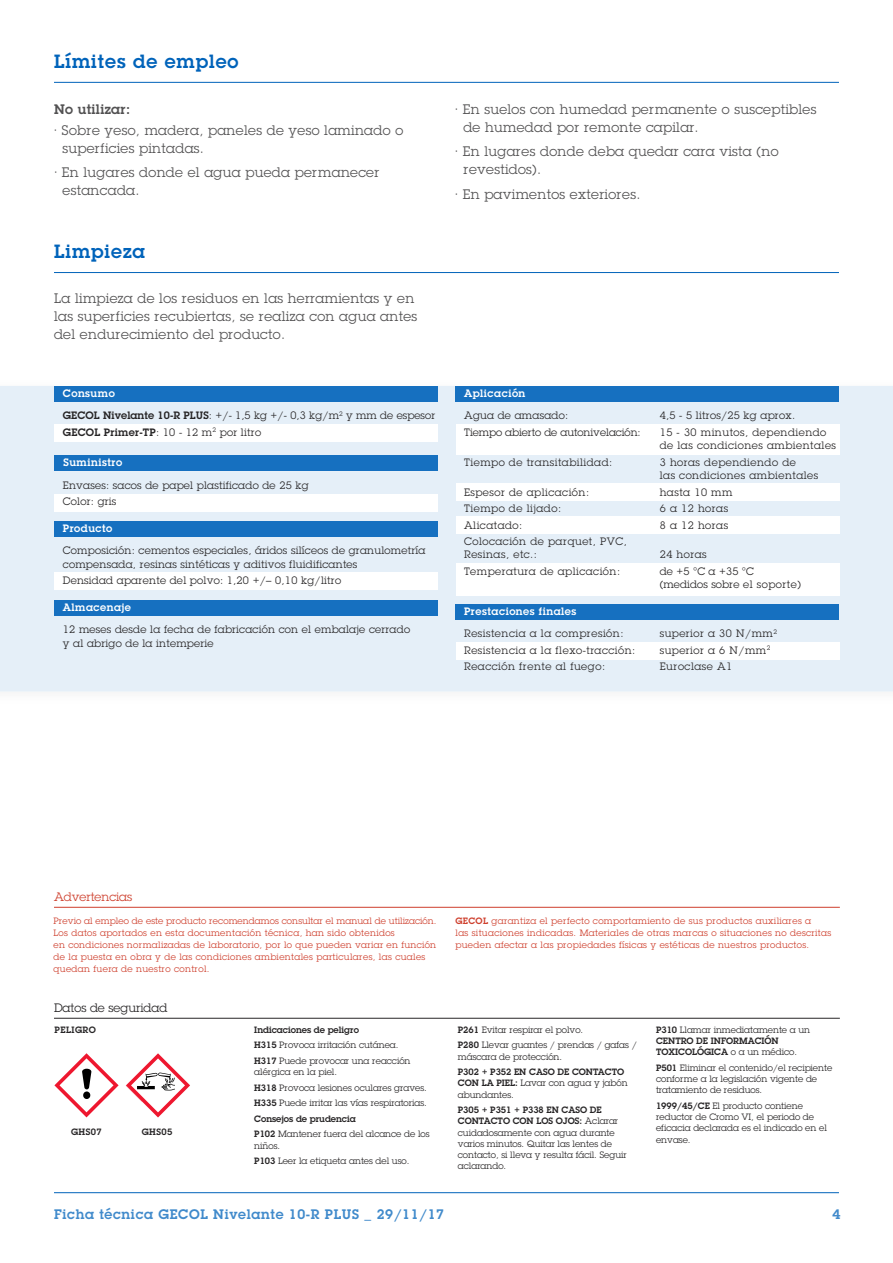
<style>
.page{position:relative;width:893px;height:1263px;background:#fff}
.page>*{position:absolute;margin:0;border:0;box-sizing:border-box;transform-origin:0 0}
.t1{font:600 18.75px "Lubalin Graph";letter-spacing:.05em;color:#0063ba}
.t2{font:13.5px/18px "Lubalin Graph";letter-spacing:.025em;color:#525152}
.t3{font:600 13.5px "Lubalin Graph";letter-spacing:.05em;color:#408acb}
.t4{font:600 13.5px "Lubalin Graph";letter-spacing:.025em;color:#525152}
.t5{font:12px "Lubalin Graph";color:#272526}
.t6{font:12px "Lubalin Graph";color:#ce3f2d}
.t7{font:10.5px/13.5px "Lubalin Graph";letter-spacing:.05em;color:#272526}
.t8{font:10.5px/13.5px "Lubalin Graph";letter-spacing:.025em;color:#272526}
.t9{font:10.5px/16.5px "Lubalin Graph";letter-spacing:.01em;color:#272526}
.t10{font:600 10.5px "Lubalin Graph";letter-spacing:.05em;color:#fff}
.t11{font:10.5px/13.5px "Lubalin Graph";letter-spacing:.015em;color:#272526}
.t12{font:10.5px "Lubalin Graph";color:#272526}
.t13{font:9px/11.2px "Lubalin Graph";color:#272526}
.t14{font:9px/12px "Lubalin Graph";letter-spacing:.04em;color:#ce3f2d}
.t15{font:600 9px/11.2px "Lubalin Graph";color:#272526}
.t16{font:600 9px "Lubalin Graph";letter-spacing:.05em;color:#272526}
.s1{font-weight:600}
.s2{font-weight:400}
</style>
<div class="page">
<hr style="left:54px;top:1192px;width:785px;height:1px;background:#0063ba">
<div style="left:0;top:386px;width:893px;height:305px;background:#e5eff8"></div>
<svg style="left:126px;top:1053px;width:64px;height:64px"></svg>
<svg style="left:54px;top:1053px;width:65px;height:64px"></svg>
<hr style="left:54px;top:1018px;width:786px;height:1px;background:#272526">
<hr style="left:54px;top:907px;width:786px;height:1px;background:#ce3f2d">
<div style="left:54px;top:425px;width:384px;height:17px;background:#fff"></div>
<div style="left:456px;top:424px;width:383px;height:30px;background:#fff"></div>
<div style="left:54px;top:573px;width:384px;height:17px;background:#fff"></div>
<div style="left:54px;top:494px;width:384px;height:17px;background:#fff"></div>
<div style="left:456px;top:484px;width:383px;height:17px;background:#fff"></div>
<div style="left:456px;top:563px;width:383px;height:32px;background:#fff"></div>
<div style="left:456px;top:642px;width:383px;height:17px;background:#fff"></div>
<div style="left:54px;top:386px;width:384px;height:15px;background:#1670c0"></div>
<div style="left:54px;top:456px;width:384px;height:15px;background:#1670c0"></div>
<div style="left:54px;top:521px;width:384px;height:16px;background:#1670c0"></div>
<div style="left:54px;top:600px;width:384px;height:15px;background:#1670c0"></div>
<div style="left:456px;top:517px;width:383px;height:17px;background:#fff"></div>
<div style="left:456px;top:386px;width:383px;height:15px;background:#1670c0"></div>
<div style="left:456px;top:604px;width:383px;height:16px;background:#1670c0"></div>
<hr style="left:54px;top:82px;width:785px;height:1px;background:#0063ba">
<hr style="left:54px;top:272px;width:785px;height:1px;background:#0063ba">
<h1 class="t1" style="left:54px;top:50px;width:186px">Límites de empleo</h1>
<h2 class="t4" style="left:54px;top:101px;width:78px">No utilizar:</h2>
<h2 class="t2" style="left:63px;top:121px;width:342px;text-indent:-9px">· Sobre yeso, madera, paneles de yeso laminado o superficies pintadas.</h2>
<h2 class="t2" style="left:63px;top:164px;width:318px;text-indent:-9px">· En lugares donde el agua pueda permanecer estancada.</h2>
<h1 class="t1" style="left:54px;top:240px;width:92px">Limpieza</h1>
<h2 class="t2" style="left:54px;top:290px;width:365px">La limpieza de los residuos en las herramientas y en las superficies recubiertas, se realiza con agua antes del endurecimiento del producto.</h2>
<p class="t10" style="left:63px;top:387px;width:53px">Consumo</p>
<p class="t9" style="left:63px;top:407px;width:374px"><span class="s1">GECOL Nivelante 10-R PLUS</span>: +/- 1,5 kg +/- 0,3 kg/m<sup>2</sup> y mm de espesor<br><span class="s1">GECOL Primer-TP</span>: 10 - 12 m<sup>2</sup> por litro</p>
<p class="t10" style="left:63px;top:457px;width:60px">Suministro</p>
<p class="t8" style="left:63px;top:477px;width:247px;line-height:16.5px">Envases: sacos de papel plastificado de 25 kg<br>Color: gris</p>
<p class="t8" style="left:63px;top:544px;width:364px">Composición: cementos especiales, áridos silíceos de granulometría compensada, resinas sintéticas y aditivos fluidificantes</p>
<p class="t8" style="left:63px;top:574px;width:280px">Densidad aparente del polvo: 1,20 +/– 0,10 kg/litro</p>
<p class="t8" style="left:63px;top:623px;width:349px">12 meses desde la fecha de fabricación con el embalaje cerrado y al abrigo de la intemperie</p>
<p class="t10" style="left:63px;top:522px;width:51px">Producto</p>
<p class="t10" style="left:63px;top:601px;width:70px">Almacenaje</p>
<h2 class="t2" style="left:463px;top:100px;width:354px;text-indent:-9px">· En suelos con humedad permanente o susceptibles de humedad por remonte capilar.</h2>
<h2 class="t2" style="left:463px;top:143px;width:317px;text-indent:-9px">· En lugares donde deba quedar cara vista (no revestidos).</h2>
<h2 class="t2" style="left:455px;top:185px;width:187px">· En pavimentos exteriores.</h2>
<p class="t10" style="left:464px;top:387px;width:63px">Aplicación</p>
<p class="t8" style="left:464px;top:409px;width:106px">Agua de amasado:</p>
<p class="t8" style="left:660px;top:409px;width:137px">4,5 - 5 litros/25 kg aprox.</p>
<p class="t12" style="left:464px;top:426px;width:178px">Tiempo abierto de autonivelación:</p>
<p class="t7" style="left:660px;top:425px;width:178px">15 - 30 minutos, dependiendo de las condiciones ambientales</p>
<p class="t7" style="left:464px;top:455px;width:150px">Tiempo de transitabilidad:</p>
<p class="t7" style="left:660px;top:455px;width:160px">3 horas dependiendo de<br>las condiciones ambientales</p>
<p class="t7" style="left:464px;top:485px;width:127px">Espesor de aplicación:</p>
<p class="t7" style="left:660px;top:485px;width:74px">hasta 10 mm</p>
<p class="t7" style="left:464px;top:502px;width:99px">Tiempo de lijado:</p>
<p class="t7" style="left:660px;top:502px;width:70px">6 a 12 horas</p>
<p class="t7" style="left:464px;top:518px;width:60px">Alicatado:</p>
<p class="t7" style="left:660px;top:518px;width:70px">8 a 12 horas</p>
<p class="t7" style="left:464px;top:535px;width:164px">Colocación de parquet, PVC,<br>Resinas, etc.:</p>
<p class="t7" style="left:660px;top:548px;width:48px">24 horas</p>
<p class="t7" style="left:464px;top:565px;width:158px">Temperatura de aplicación:</p>
<p class="t11" style="left:660px;top:565px;width:143px">de +5 °C a +35 °C (medidos sobre el soporte)</p>
<p class="t7" style="left:464px;top:627px;width:161px">Resistencia a la compresión:</p>
<p class="t7" style="left:660px;top:627px;width:119px">superior a 30 N/mm<sup>2</sup></p>
<p class="t7" style="left:464px;top:644px;width:173px">Resistencia a la flexo-tracción:</p>
<p class="t7" style="left:660px;top:644px;width:112px">superior a 6 N/mm<sup>2</sup></p>
<p class="t7" style="left:464px;top:660px;width:143px">Reacción frente al fuego:</p>
<p class="t7" style="left:660px;top:660px;width:74px">Euroclase A1</p>
<p class="t10" style="left:464px;top:605px;width:114px">Prestaciones finales</p>
<h3 class="t6" style="left:54px;top:890px;width:80px">Advertencias</h3>
<p class="t14" style="left:54px;top:915px;width:385px">Previo al empleo de este producto recomendamos consultar el manual de utilización.<br>Los datos aportados en esta documentación técnica, han sido obtenidos<br>en condiciones normalizadas de laboratorio, por lo que pueden variar en función de la puesta en obra y de las condiciones ambientales particulares, las cuales quedan fuera de nuestro control.</p>
<p class="t14" style="left:455px;top:915px;width:377px"><span class="s1">GECOL</span> garantiza el perfecto comportamiento de sus productos auxiliares a<br>las situaciones indicadas. Materiales de otras marcas o situaciones no descritas pueden afectar a las propiedades físicas y estéticas de nuestros productos.</p>
<h3 class="t5" style="left:54px;top:1001px;width:115px">Datos de seguridad</h3>
<p class="t16" style="left:55px;top:1024px;width:43px">PELIGRO</p>
<p class="t15" style="left:71px;top:1126px;width:32px">GHS07</p>
<p class="t15" style="left:142px;top:1126px;width:32px">GHS05</p>
<p class="t13" style="left:254px;top:1022px;width:158px;line-height:15.5px"><span class="s1">Indicaciones de peligro<br>H315</span> Provoca irritación cutánea.<br><span class="s1">H317</span> Puede provocar una reacción</p>
<p class="t13" style="left:254px;top:1064px;width:177px;line-height:15.5px">alérgica en la piel.<br><span class="s1">H318</span> Provoca lesiones oculares graves.<br><span class="s1">H335</span> Puede irritar las vías respiratorias.<br><span class="s1">Consejos de prudencia<br>P102</span> Mantener fuera del alcance de los</p>
<p class="t13" style="left:254px;top:1138px;width:157px;line-height:15.5px">niños.<br><span class="s1">P103</span> Leer la etiqueta antes del uso.</p>
<p class="t13" style="left:458px;top:1022px;width:181px;line-height:15.5px"><span class="s1">P261</span> Evitar respirar el polvo.<br><span class="s1">P280</span> Llevar guantes / prendas / gafas /</p>
<p class="t13" style="left:458px;top:1051px;width:106px">máscara de protección.</p>
<p class="t15" style="left:458px;top:1066px;width:171px">P302 + P352 EN CASO DE CONTACTO<br>CON LA PIEL: <span class="s2">Lavar con agua y jabón abundantes.</span></p>
<p class="t13" style="left:458px;top:1104px;width:170px"><span class="s1">P305 + P351 + P338 EN CASO DE<br>CONTACTO CON LOS OJOS:</span> Aclarar cuidadosamente con agua durante varios minutos. Quitar las lentes de contacto, si lleva y resulta fácil. Seguir aclarando.</p>
<p class="t15" style="left:656px;top:1024px;width:156px">P310 <span class="s2">Llamar inmediatamente a un<br></span>CENTRO DE INFORMACIÓN<br>TOXICOLÓGICA <span class="s2">o a un médico.</span></p>
<p class="t13" style="left:656px;top:1062px;width:178px"><span class="s1">P501</span> Eliminar el contenido/el recipiente conforme a la legislación vigente de tratamiento de residuos.</p>
<p class="t13" style="left:656px;top:1100px;width:172px"><span class="s1">1999/45/CE</span> El producto contiene reductor de Cromo VI, el periodo de eficacia declarada es el indicado en el envase.</p>
<h2 class="t3" style="left:54px;top:1206px;width:392px">Ficha técnica GECOL Nivelante 10-R PLUS _ 29/11/17</h2>
<h2 class="t3" style="left:832px;top:1206px;width:9px">4</h2>
</div>
